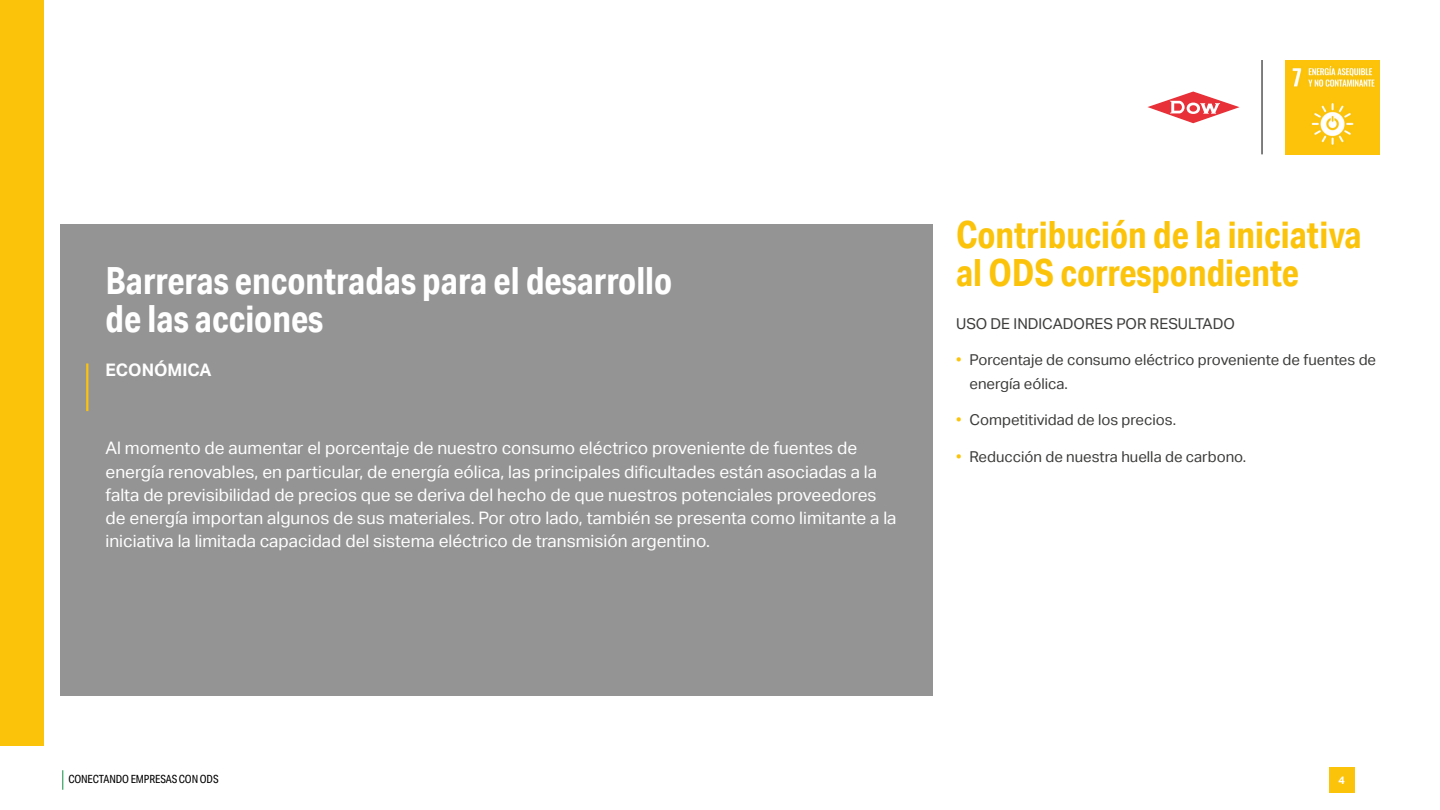
<style>
.page{position:relative;width:1440px;height:810px;background:#fff}
.page>*{position:absolute;margin:0;border:0;box-sizing:border-box;transform-origin:0 0}
.t1{font:700 37.5px/38.2px "Aktiv Grotesk Cd";color:#fff}
.t2{font:700 37.5px/38.2px "Aktiv Grotesk Cd";color:#fcc30b}
.t3{font:17.25px/23.2px "Aktiv Grotesk";color:#fff}
.t4{font:700 17.25px "Aktiv Grotesk";color:#fff}
.t5{font:15px/23.2px "Aktiv Grotesk";color:#3c3c3b}
.t6{font:11.25px "Aktiv Grotesk Cd";letter-spacing:-.01em;color:#000}
.t7{font:700 10.88px "Aktiv Grotesk";color:#fff}
.s1{color:#fcc30b}
</style>
<div class="page">
<svg style="left:62px;top:770px;width:1px;height:20px"></svg>
<div style="left:1329px;top:767px;width:25px;height:26px;background:#fcc30b"></div>
<img style="left:1285px;top:60px;width:95px;height:95px">
<hr style="left:1262px;top:60px;width:1px;height:94px;background:#000">
<svg style="left:1148px;top:92px;width:92px;height:31px"></svg>
<div style="left:0;top:0;width:44px;height:746px;background:#fcc30b"></div>
<div style="left:60px;top:225px;width:872px;height:471px;background:#949494"></div>
<hr style="left:86px;top:363px;width:2px;height:48px;background:#fcc30b">
<h1 class="t1" style="left:106px;top:261px;width:568px">Barreras encontradas para el desarrollo de las acciones</h1>
<p class="t4" style="left:106px;top:360px;width:108px">ECONÓMICA</p>
<p class="t3" style="left:106px;top:437px;width:792px">Al momento de aumentar el porcentaje de nuestro consumo eléctrico proveniente de fuentes de energía renovables, en particular, de energía eólica, las principales dificultades están asociadas a la falta de previsibilidad de precios que se deriva del hecho de que nuestros potenciales proveedores de energía importan algunos de sus materiales. Por otro lado, también se presenta como limitante a la iniciativa la limitada capacidad del sistema eléctrico de transmisión argentino.</p>
<h1 class="t2" style="left:956px;top:215px;width:407px">Contribución de la iniciativa al ODS correspondiente</h1>
<p class="t5" style="left:956px;top:312px;width:280px">USO DE INDICADORES POR RESULTADO</p>
<p class="t5" style="left:969px;top:349px;width:408px;text-indent:-14px"><span class="s1">•</span> Porcentaje de consumo eléctrico proveniente de fuentes de energía eólica.</p>
<p class="t5" style="left:956px;top:409px;width:222px"><span class="s1">•</span> Competitividad de los precios.</p>
<p class="t5" style="left:956px;top:445px;width:292px"><span class="s1">•</span> Reducción de nuestra huella de carbono.</p>
<p class="t6" style="left:68px;top:773px;width:152px">CONECTANDO EMPRESAS CON ODS</p>
<p class="t7" style="left:1338px;top:774px;width:8px">4</p>
</div>
